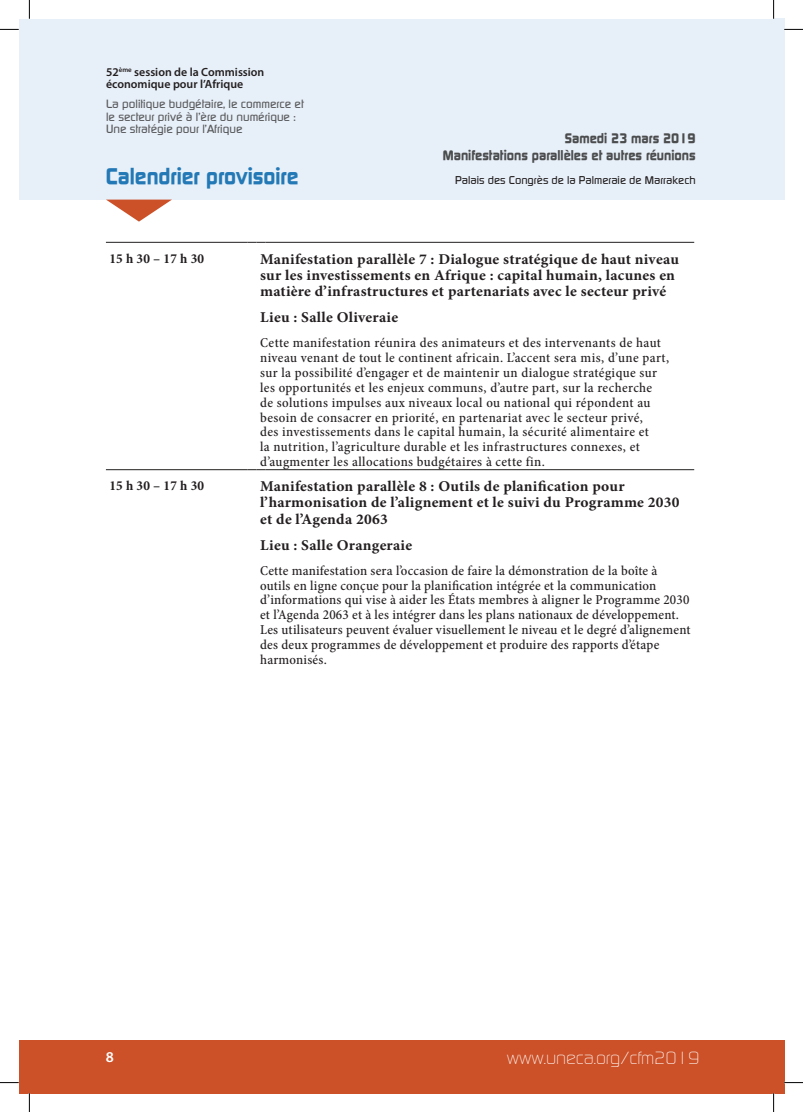
<style>
.page{position:relative;width:803px;height:1112px;background:#fff}
.page>*{position:absolute;margin:0;border:0;box-sizing:border-box;transform-origin:0 0}
.t1{font:700 22.5px "Continuum";color:#2379b6}
.t2{font:300 17.5px "Continuum";color:#fff}
.t3{font:700 15px/16.1px "Minion Pro";letter-spacing:.015em;color:#231f20}
.t4{font:600 15px "Myriad Pro";color:#fff}
.t5{font:500 condensed 13.75px/14.9px "Minion Pro";letter-spacing:.02em;color:#231f20}
.t6{font:700 13.75px/16.5px "Continuum";color:#4b4c4d;text-align:right}
.t7{font:700 condensed 13.75px "Minion Pro";letter-spacing:.015em;color:#231f20}
.t8{font:500 11.88px/12.5px "Continuum";color:#57585a}
.t9{font:600 11.88px/11.2px "Myriad Pro";color:#231f20}
.t10{font:500 11.25px "Continuum";color:#231f20}
</style>
<div class="page">
<div style="left:774px;top:19px;width:10px;height:180px;background:#e7eff8"></div>
<div style="left:774px;top:1039px;width:10px;height:53px;background:#cc5128"></div>
<div style="left:19px;top:19px;width:754px;height:180px;background:#e7eff8"></div>
<div style="left:19px;top:1040px;width:754px;height:52px;background:#cc5128"></div>
<svg style="left:106px;top:199px;width:66px;height:22px"></svg>
<hr style="left:106px;top:242px;width:142px;height:1px;background:#231f20">
<svg style="left:248px;top:242px;width:17px;height:1px"></svg>
<hr style="left:265px;top:242px;width:429px;height:1px;background:#231f20">
<hr style="left:106px;top:469px;width:142px;height:1px;background:#231f20">
<svg style="left:248px;top:469px;width:17px;height:1px"></svg>
<hr style="left:265px;top:469px;width:429px;height:1px;background:#231f20">
<svg style="left:0;top:29px;width:19px;height:1px"></svg>
<svg style="left:784px;top:29px;width:19px;height:1px"></svg>
<svg style="left:0;top:1082px;width:19px;height:1px"></svg>
<svg style="left:784px;top:1081px;width:19px;height:2px"></svg>
<svg style="left:29px;top:0;width:1px;height:19px"></svg>
<svg style="left:29px;top:1092px;width:1px;height:19px"></svg>
<svg style="left:773px;top:0;width:1px;height:19px"></svg>
<svg style="left:773px;top:1092px;width:1px;height:19px"></svg>
<p class="t9" style="left:106px;top:66px;width:160px">52<sup>ème</sup> session de la Commission économique pour l’Afrique</p>
<p class="t8" style="left:106px;top:97px;width:199px">La politique budgétaire, le commerce et le secteur privé à l’ère du numérique :<br>Une stratégie pour l’Afrique</p>
<h1 class="t1" style="left:106px;top:161px;width:194px">Calendrier provisoire</h1>
<p class="t6" style="left:443px;top:129px;width:254px">Samedi 23 mars 2019<br>Manifestations parallèles et autres réunions</p>
<p class="t10" style="left:455px;top:172px;width:242px">Palais des Congrès de la Palmeraie de Marrakech</p>
<p class="t7" style="left:109px;top:249px;width:96px">15 h 30 – 17 h 30</p>
<p class="t3" style="left:260px;top:251px;width:420px">Manifestation parallèle 7 : Dialogue stratégique de haut niveau sur les investissements en Afrique : capital humain, lacunes en matière d’infrastructures et partenariats avec le secteur privé</p>
<p class="t3" style="left:260px;top:309px;width:140px">Lieu : Salle Oliveraie</p>
<p class="t5" style="left:260px;top:335px;width:411px">Cette manifestation réunira des animateurs et des intervenants de haut niveau venant de tout le continent africain. L’accent sera mis, d’une part, sur la possibilité d’engager et de maintenir un dialogue stratégique sur les opportunités et les enjeux communs, d’autre part, sur la recherche<br>de solutions impulses aux niveaux local ou national qui répondent au besoin de consacrer en priorité, en partenariat avec le secteur privé,<br>des investissements dans le capital humain, la sécurité alimentaire et<br>la nutrition, l’agriculture durable et les infrastructures connexes, et d’augmenter les allocations budgétaires à cette fin.</p>
<p class="t7" style="left:109px;top:476px;width:96px">15 h 30 – 17 h 30</p>
<p class="t3" style="left:260px;top:478px;width:421px">Manifestation parallèle 8 : Outils de planification pour l’harmonisation de l’alignement et le suivi du Programme 2030 et de l’Agenda 2063</p>
<p class="t3" style="left:260px;top:536px;width:154px">Lieu : Salle Orangeraie</p>
<p class="t5" style="left:260px;top:563px;width:432px">Cette manifestation sera l’occasion de faire la démonstration de la boîte à outils en ligne conçue pour la planification intégrée et la communication d’informations qui vise à aider les États membres à aligner le Programme 2030 et l’Agenda 2063 et à les intégrer dans les plans nationaux de développement.<br>Les utilisateurs peuvent évaluer visuellement le niveau et le degré d’alignement des deux programmes de développement et produire des rapports d’étape harmonisés.</p>
<p class="t4" style="left:106px;top:1047px;width:10px">8</p>
<p class="t2" style="left:507px;top:1046px;width:194px">www.uneca.org/cfm2019</p>
</div>
